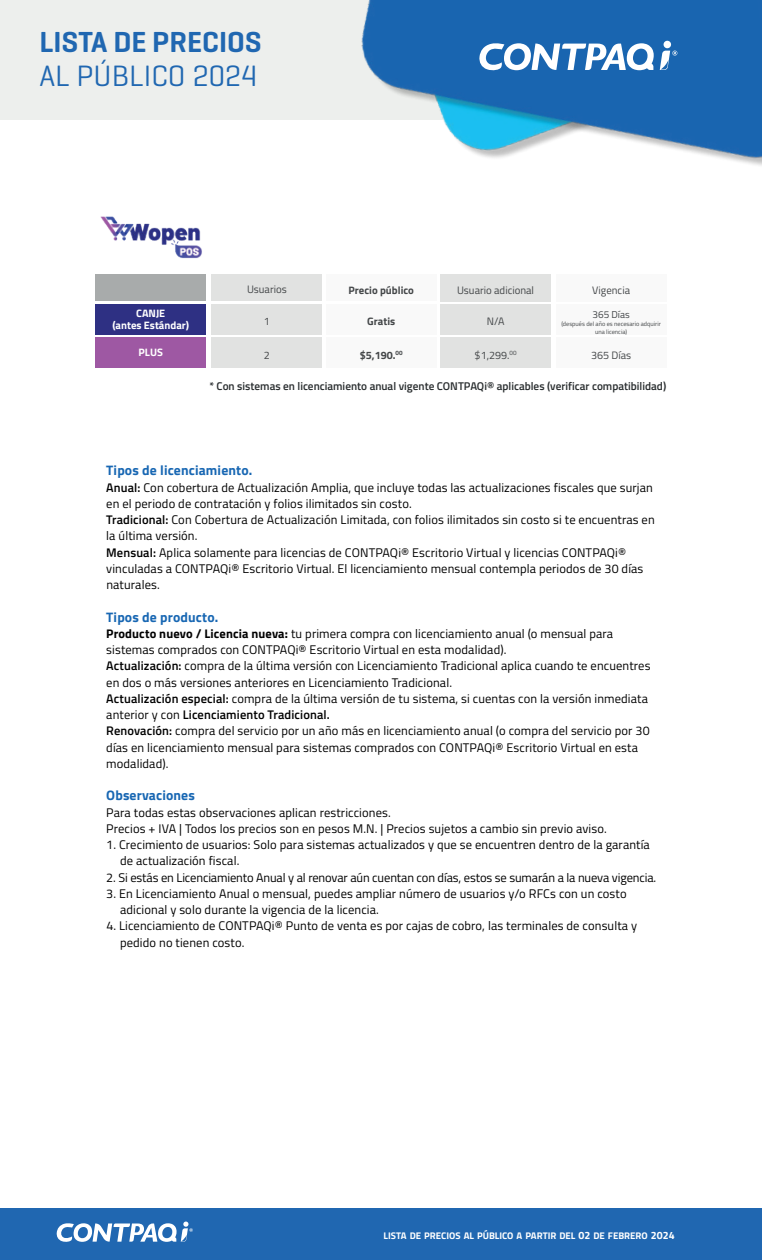
<style>
.page{position:relative;width:762px;height:1260px;background:#fff}
.page>*{position:absolute;margin:0;border:0;box-sizing:border-box;transform-origin:0 0}
.t1{font:30px "Geogrotesque";color:#2067b1}
.t2{font:600 29.5px "Geogrotesque";color:#2067b1}
.t3{font:700 13.75px "Titillium Web";letter-spacing:.01em;color:#1867b3}
.t4{font:12.5px/16.2px "Titillium Web";letter-spacing:.01em;color:#000001}
.t5{font:12.5px "Titillium Web";letter-spacing:-.01em;color:#000001}
.t6{font:600 11.25px "Titillium Web";color:#292d2f}
.t7{font:10.75px "Titillium Web";color:#444749}
.t8{font:700 10.75px "Titillium Web";color:#444749}
.t9{font:700 10.75px/12.9px "Titillium Web";color:#fff;text-align:center}
.t10{font:10px "Titillium Web";color:#444749}
.t11{font:700 9.62px "Titillium Web";color:#fff}
.t12{font:6.25px/7.5px "Titillium Web";color:#444749;text-align:center}
.s1{font-weight:600}
.s2{font-weight:700}
.s3{font-size:10.62px}
</style>
<div class="page">
<div style="left:0;top:1208px;width:762px;height:52px;background:#2067b1"></div>
<svg style="left:56px;top:1222px;width:137px;height:20px"></svg>
<div style="left:0;top:0;width:760px;height:120px;background:#edefed"></div>
<img style="left:361px;top:0;width:401px;height:166px">
<div style="left:663px;top:41px;width:8px;height:7px;background:#fff;border-radius:50%"></div>
<svg style="left:660px;top:51px;width:17px;height:19px"></svg>
<svg style="left:479px;top:42px;width:175px;height:29px"></svg>
<img style="left:100px;top:216px;width:102px;height:43px">
<div style="left:96px;top:304px;width:110px;height:31px;background:#2e3083"></div>
<div style="left:96px;top:337px;width:110px;height:31px;background:#9e58a3"></div>
<div style="left:96px;top:274px;width:110px;height:27px;background:#a8abab"></div>
<div style="left:556px;top:274px;width:110px;height:28px;background:#f9f9f9"></div>
<div style="left:212px;top:274px;width:110px;height:26px;background:#e1e2e1"></div>
<div style="left:326px;top:274px;width:110px;height:27px;background:#f9f9f9"></div>
<div style="left:440px;top:274px;width:111px;height:28px;background:#e1e2e1"></div>
<div style="left:556px;top:304px;width:110px;height:31px;background:#f9f9f9"></div>
<div style="left:556px;top:337px;width:110px;height:31px;background:#f9f9f9"></div>
<div style="left:326px;top:304px;width:110px;height:31px;background:#f9f9f9"></div>
<div style="left:212px;top:304px;width:110px;height:31px;background:#e1e2e1"></div>
<div style="left:440px;top:304px;width:111px;height:31px;background:#e1e2e1"></div>
<div style="left:326px;top:337px;width:110px;height:31px;background:#f9f9f9"></div>
<div style="left:212px;top:337px;width:110px;height:31px;background:#e1e2e1"></div>
<div style="left:440px;top:337px;width:111px;height:31px;background:#e1e2e1"></div>
<h2 class="t2" style="left:39px;top:23px;width:224px">LISTA DE PRECIOS</h2>
<h1 class="t1" style="left:39px;top:57px;width:220px">AL PÚBLICO 2024</h1>
<p class="t9" style="left:112px;top:306px;width:78px">CANJE<br>(antes Estándar)</p>
<p class="t9" style="left:139px;top:346px;width:26px">PLUS</p>
<p class="t7" style="left:247px;top:282px;width:41px">Usuarios</p>
<p class="t8" style="left:348px;top:282px;width:67px">Precio público</p>
<p class="t7" style="left:457px;top:282px;width:79px">Usuario adicional</p>
<p class="t7" style="left:592px;top:282px;width:39px">Vigencia</p>
<p class="t10" style="left:592px;top:307px;width:39px">365 Días</p>
<p class="t12" style="left:561px;top:320px;width:101px">(después del año es necesario adquirir una licencia)</p>
<p class="t7" style="left:591px;top:347px;width:42px">365 Días</p>
<p class="t7" style="left:264px;top:314px;width:8px">1</p>
<p class="t8" style="left:367px;top:314px;width:29px">Gratis</p>
<p class="t7" style="left:487px;top:314px;width:19px">N/A</p>
<p class="t8" style="left:360px;top:347px;width:44px">$5,190.<sup>00</sup></p>
<p class="t7" style="left:264px;top:347px;width:8px">2</p>
<p class="t7" style="left:475px;top:347px;width:43px">$1,299.<sup>00</sup></p>
<p class="t6" style="left:209px;top:377px;width:458px">* Con sistemas en licenciamiento anual vigente CONTPAQi® aplicables (verificar compatibilidad)</p>
<p class="t3" style="left:106px;top:460px;width:148px">Tipos de licenciamiento.</p>
<p class="t4" style="left:106px;top:479px;width:550px"><span class="s1">Anual:</span> Con cobertura de Actualización Amplia, que incluye todas las actualizaciones fiscales que surjan en el periodo de contratación y folios ilimitados sin costo.<br><span class="s1">Tradicional:</span> Con Cobertura de Actualización Limitada, con folios ilimitados sin costo si te encuentras en la última versión.<br><span class="s1">Mensual:</span> Aplica solamente para licencias de CONTPAQi® Escritorio Virtual y licencias CONTPAQi® vinculadas a CONTPAQi® Escritorio Virtual. El licenciamiento mensual contempla periodos de 30 días naturales.</p>
<p class="t3" style="left:106px;top:606px;width:114px">Tipos de producto.</p>
<p class="t4" style="left:106px;top:625px;width:546px"><span class="s2">Producto nuevo / Licencia nueva:</span> tu primera compra con licenciamiento anual (o mensual para sistemas comprados con CONTPAQi® Escritorio Virtual en esta modalidad).<br><span class="s1">Actualización:</span> compra de la última versión con Licenciamiento Tradicional aplica cuando te encuentres en dos o más versiones anteriores en Licenciamiento Tradicional.<br><span class="s1">Actualización especial:</span> compra de la última versión de tu sistema, si cuentas con la versión inmediata anterior y con <span class="s1">Licenciamiento Tradicional.<br>Renovación:</span> compra del servicio por un año más en licenciamiento anual (o compra del servicio por 30 días en licenciamiento mensual para sistemas comprados con CONTPAQi® Escritorio Virtual en esta modalidad).</p>
<p class="t3" style="left:106px;top:785px;width:90px">Observaciones</p>
<p class="t4" style="left:106px;top:804px;width:502px">Para todas estas observaciones aplican restricciones.<br>Precios + IVA | Todos los precios son en pesos M.N. | Precios sujetos a cambio sin previo aviso.</p>
<p class="t4" style="left:120px;top:836px;width:531px;text-indent:-14px">1. Crecimiento de usuarios: Solo para sistemas actualizados y que se encuentren dentro de la garantía de actualización fiscal.</p>
<p class="t5" style="left:106px;top:868px;width:551px">2. Si estás en Licenciamiento Anual y al renovar aún cuentan con días, estos se sumarán a la nueva vigencia.</p>
<p class="t4" style="left:120px;top:885px;width:508px;text-indent:-14px">3. En Licenciamiento Anual o mensual, puedes ampliar número de usuarios y/o RFCs con un costo adicional y solo durante la vigencia de la licencia.</p>
<p class="t4" style="left:120px;top:917px;width:518px;text-indent:-14px">4. Licenciamiento de CONTPAQi® Punto de venta es por cajas de cobro, las terminales de consulta y pedido no tienen costo.</p>
<p class="t11" style="left:384px;top:1228px;width:292px">LISTA DE PRECIOS AL PÚBLICO A PARTIR DEL <span class="s3">02</span> DE FEBRERO <span class="s3">2024</span></p>
</div>
